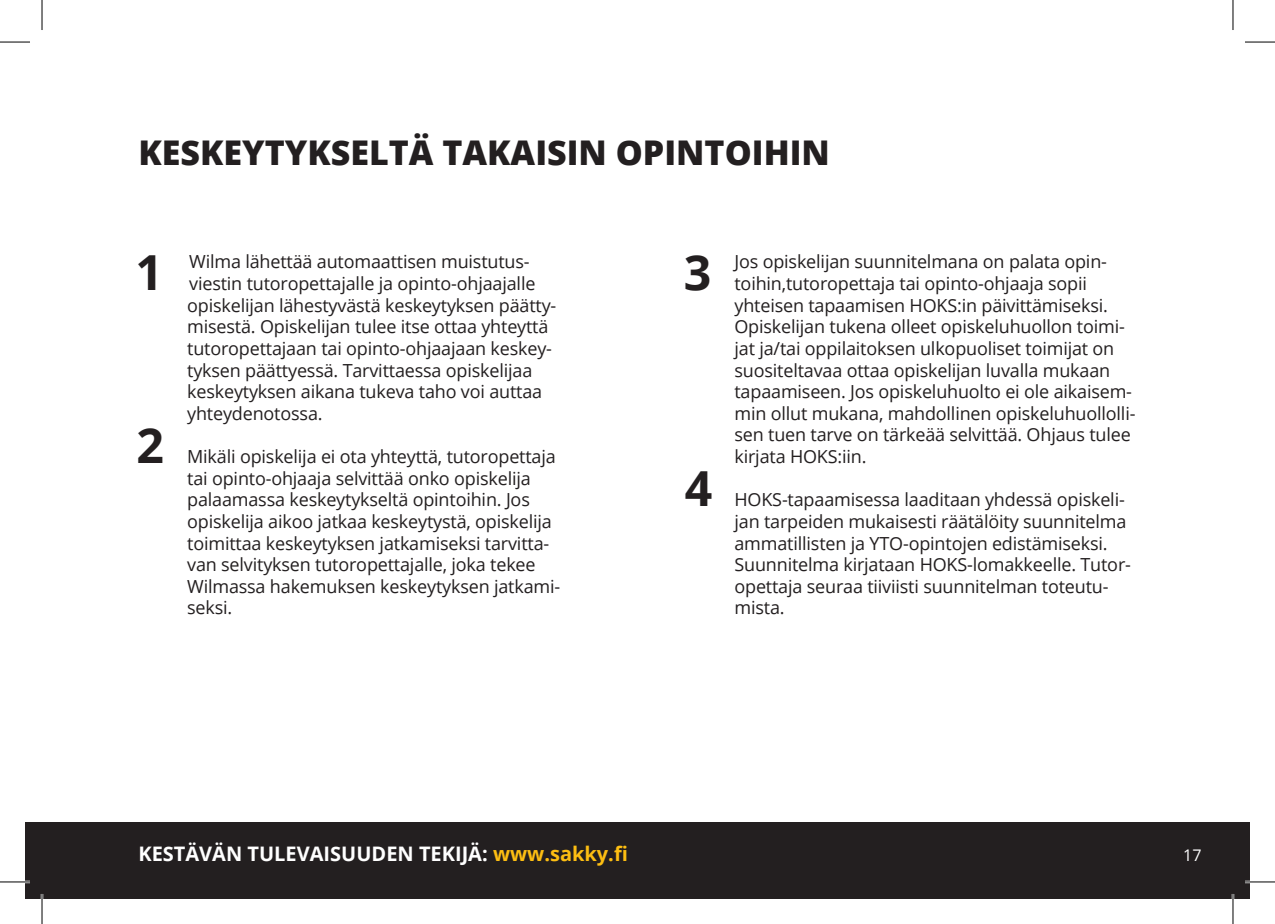
<style>
.page{position:relative;width:1275px;height:924px;background:#fff}
.page>*{position:absolute;margin:0;border:0;box-sizing:border-box;transform-origin:0 0}
.t1{font:700 48.2px "Open Sans";color:#231f20}
.t2{font:800 34px "Open Sans";color:#231f20}
.t3{font:700 20px "Open Sans";color:#fff}
.t4{font:18px/21.6px "Open Sans";letter-spacing:-.01em;color:#231f20}
.t5{font:16px "Open Sans";color:#fff}
.s1{color:#fdbe12}
</style>
<div class="page">
<div style="left:25px;top:822px;width:1225px;height:76px;background:#231f20"></div>
<hr style="left:1231px;top:893px;width:3px;height:30px;background:#fff">
<hr style="left:1232px;top:893px;width:1px;height:30px;background:#000">
<hr style="left:1232px;top:0;width:1px;height:30px;background:#000">
<hr style="left:41px;top:893px;width:2px;height:30px;background:#fff">
<hr style="left:42px;top:893px;width:1px;height:30px;background:#000">
<hr style="left:42px;top:0;width:1px;height:30px;background:#000">
<hr style="left:1245px;top:880px;width:30px;height:2px;background:#fff">
<hr style="left:1245px;top:881px;width:30px;height:1px;background:#000">
<hr style="left:0;top:880px;width:30px;height:2px;background:#fff">
<hr style="left:0;top:881px;width:30px;height:1px;background:#000">
<hr style="left:1245px;top:42px;width:30px;height:1px;background:#000">
<hr style="left:0;top:42px;width:30px;height:1px;background:#000">
<h2 class="t2" style="left:138px;top:126px;width:693px">KESKEYTYKSELTÄ TAKAISIN OPINTOIHIN</h2>
<p class="t1" style="left:136px;top:238px;width:29px">1</p>
<p class="t4" style="left:189px;top:250px;width:342px">Wilma lähettää automaattisen muistutus-</p>
<p class="t4" style="left:187px;top:272px;width:371px">viestin tutoropettajalle ja opinto-ohjaajalle opiskelijan lähestyvästä keskeytyksen päätty-</p>
<p class="t4" style="left:187px;top:315px;width:363px">misestä. Opiskelijan tulee itse ottaa yhteyttä</p>
<p class="t4" style="left:187px;top:337px;width:366px">tutoropettajaan tai opinto-ohjaajaan keskey-</p>
<p class="t4" style="left:187px;top:358px;width:347px">tyksen päättyessä. Tarvittaessa opiskelijaa</p>
<p class="t4" style="left:187px;top:380px;width:356px">keskeytyksen aikana tukeva taho voi auttaa</p>
<p class="t4" style="left:187px;top:402px;width:137px">yhteydenotossa.</p>
<p class="t1" style="left:137px;top:411px;width:29px">2</p>
<p class="t4" style="left:187px;top:445px;width:374px">Mikäli opiskelija ei ota yhteyttä, tutoropettaja tai opinto-ohjaaja selvittää onko opiskelija palaamassa keskeytykseltä opintoihin. Jos opiskelija aikoo jatkaa keskeytystä, opiskelija toimittaa keskeytyksen jatkamiseksi tarvitta&shy;van selvityksen tutoropettajalle, joka tekee Wilmassa hakemuksen keskeytyksen jatkami&shy;seksi.</p>
<p class="t1" style="left:684px;top:238px;width:29px">3</p>
<p class="t4" style="left:734px;top:250px;width:374px">Jos opiskelijan suunnitelmana on palata opin-</p>
<p class="t4" style="left:734px;top:272px;width:402px">toihin,tutoropettaja tai opinto-ohjaaja sopii yhteisen tapaamisen HOKS:in päivittämiseksi.<br>Opiskelijan tukena olleet opiskeluhuollon toimi&shy;jat ja/tai oppilaitoksen ulkopuoliset toimijat on suositeltavaa ottaa opiskelijan luvalla mukaan tapaamiseen. Jos opiskeluhuolto ei ole aikaisem&shy;min ollut mukana, mahdollinen opiskeluhuollolli&shy;sen tuen tarve on tärkeää selvittää. Ohjaus tulee kirjata HOKS:iin.</p>
<p class="t1" style="left:685px;top:454px;width:29px">4</p>
<p class="t4" style="left:734px;top:488px;width:398px">HOKS-tapaamisessa laaditaan yhdessä opiskeli&shy;jan tarpeiden mukaisesti räätälöity suunnitelma ammatillisten ja YTO-opintojen edistämiseksi.<br>Suunnitelma kirjataan HOKS-lomakkeelle. Tutor&shy;opettaja seuraa tiiviisti suunnitelman toteutu&shy;mista.</p>
<p class="t3" style="left:138px;top:838px;width:491px">KESTÄVÄN TULEVAISUUDEN TEKIJÄ: <span class="s1">www.sakky.fi</span></p>
<p class="t5" style="left:1183px;top:843px;width:20px">17</p>
</div>
